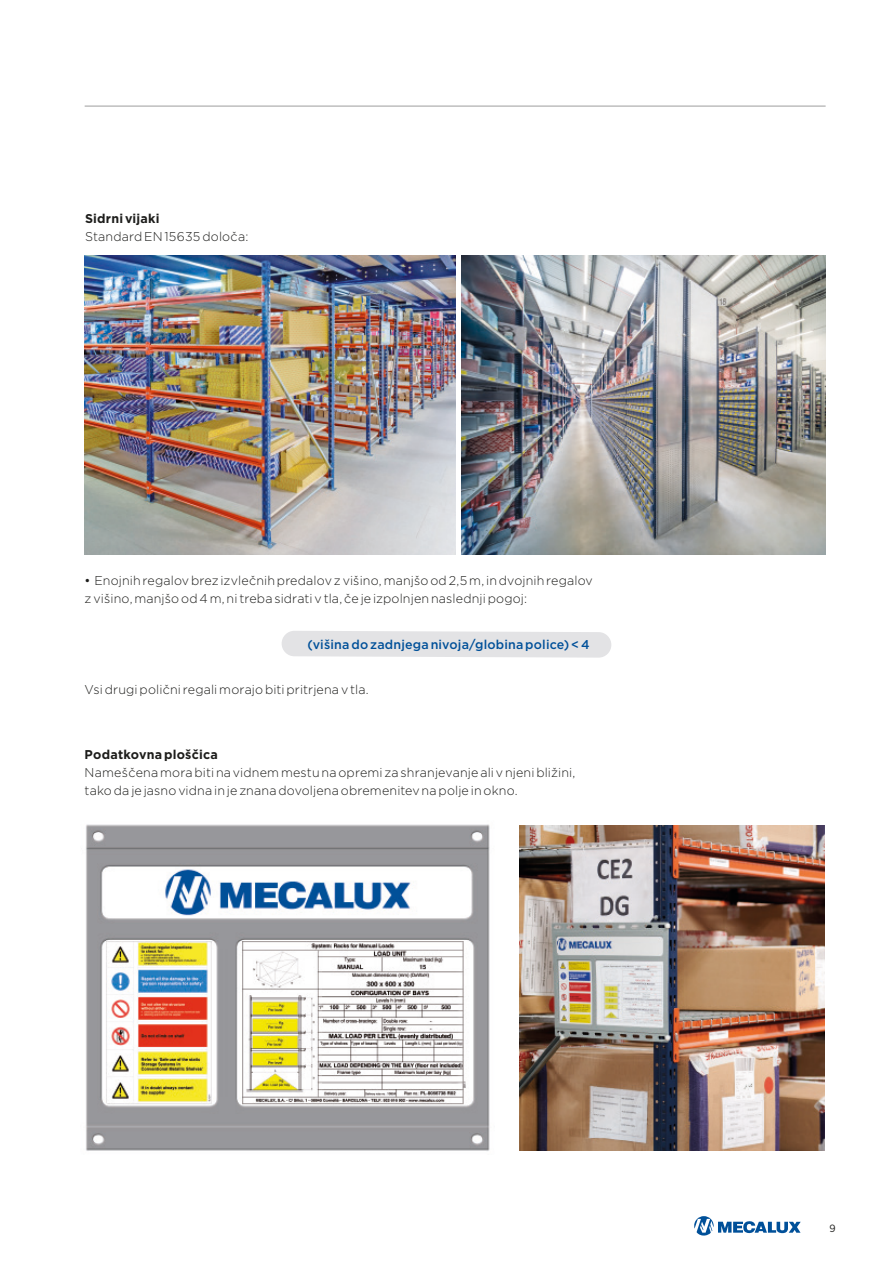
<style>
.page{position:relative;width:893px;height:1263px;background:#fff}
.page>*{position:absolute;margin:0;border:0;box-sizing:border-box;transform-origin:0 0}
.t1{font:300 12.75px/18px "Gotham";letter-spacing:.01em;color:#1d1d1b}
.t2{font:500 12.75px "Gotham";letter-spacing:.015em;color:#005099}
.t3{font:700 12.75px "Gotham";letter-spacing:.015em;color:#1d1d1b}
.t4{font:10.5px "Gotham";color:#1d1d1b}
.s1{font-weight:400}
</style>
<div class="page">
<hr style="left:85px;top:106px;width:741px;height:1px;background:#9d9d9d">
<svg style="left:694px;top:1216px;width:107px;height:19px"></svg>
<svg style="left:282px;top:631px;width:329px;height:27px;background:#e4e4e6"></svg>
<img style="left:86px;top:824px;width:404px;height:327px">
<img style="left:85px;top:256px;width:370px;height:299px">
<img style="left:461px;top:256px;width:365px;height:299px">
<img style="left:520px;top:825px;width:305px;height:325px">
<p class="t3" style="left:85px;top:210px;width:76px">Sidrni vijaki</p>
<p class="t1" style="left:85px;top:227px;width:165px">Standard EN 15635 določa:</p>
<p class="t1" style="left:85px;top:571px;width:510px"><span class="s1">•</span> Enojnih regalov brez izvlečnih predalov z višino, manjšo od 2,5 m, in dvojnih regalov z višino, manjšo od 4 m, ni treba sidrati v tla, če je izpolnjen naslednji pogoj:</p>
<p class="t2" style="left:307px;top:636px;width:284px">(višina do zadnjega nivoja/globina police) &lt; 4</p>
<p class="t1" style="left:85px;top:680px;width:286px">Vsi drugi polični regali morajo biti pritrjena v tla.</p>
<p class="t3" style="left:85px;top:746px;width:135px">Podatkovna ploščica</p>
<p class="t1" style="left:85px;top:763px;width:492px">Nameščena mora biti na vidnem mestu na opremi za shranjevanje ali v njeni bližini, tako da je jasno vidna in je znana dovoljena obremenitev na polje in okno.</p>
<p class="t4" style="left:829px;top:1221px;width:8px">9</p>
</div>
